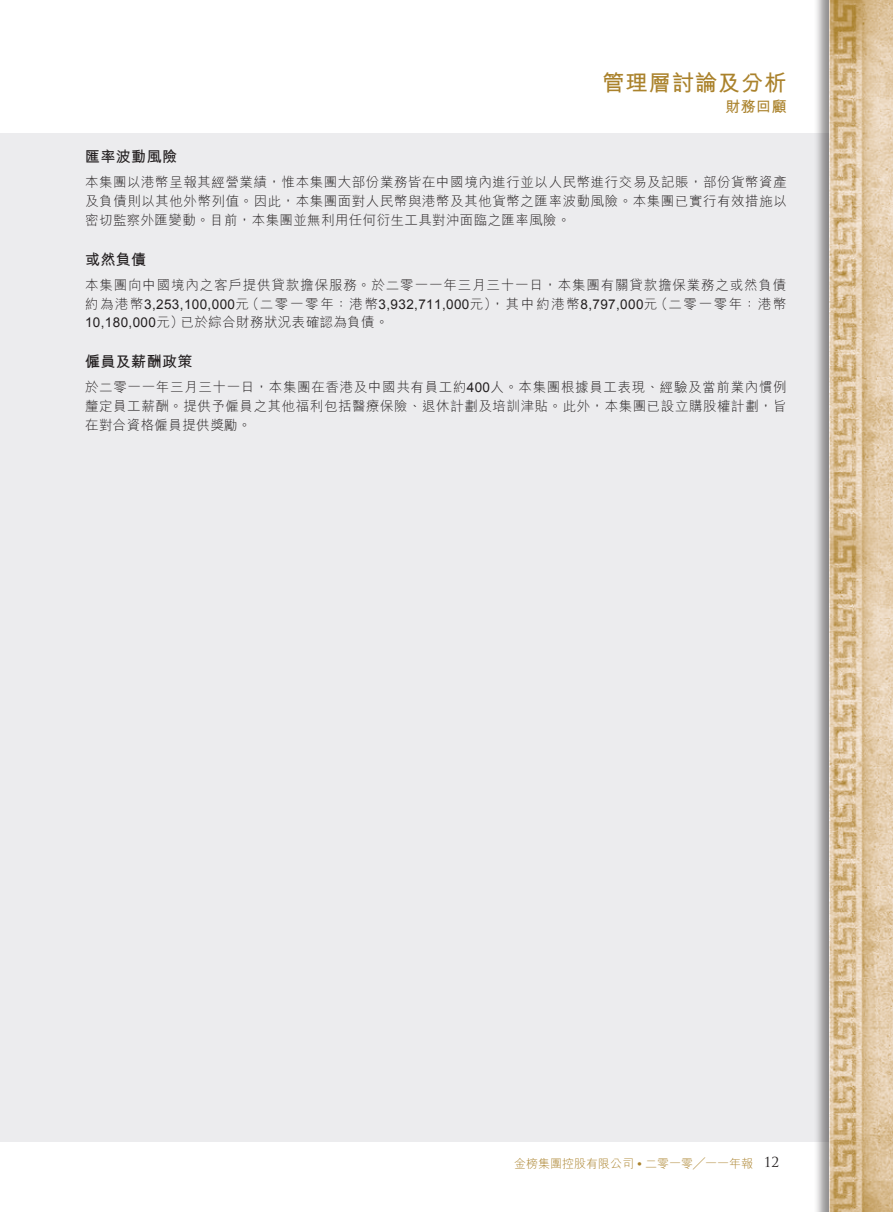
<style>
.page{position:relative;width:893px;height:1212px;background:#fff}
.page>*{position:absolute;margin:0;border:0;box-sizing:border-box;transform-origin:0 0}
.t1{font:700 22.5px "M Hei HK";letter-spacing:.03em;color:#aa822c}
.t2{font:700 15px "M Hei HK";letter-spacing:.03em;color:#231f20}
.t3{font:700 15px "M Hei HK";color:#aa822c}
.t4{font:300 13.5px/18.8px "M Hei HK";letter-spacing:.04em;color:#231f20;text-align:justify}
.t5{font:13.5px "Arial";letter-spacing:.03em;color:#231f20}
.t6{font:300 13.5px/18.8px "M Hei HK";letter-spacing:.065em;color:#231f20;text-align:right}
.t7{font:13.5px "Trajan Pro";color:#231f20}
.t8{font:300 12px "M Hei HK";color:#aa822c}
.s1{font-family:"M Hei HK";font-weight:300}
.s2{font-family:"Arial";font-weight:400}
.s3{font-family:"Arial";font-weight:700}
</style>
<div class="page">
<div style="left:0;top:134px;width:832px;height:1008px;background:#ececee"></div>
<div style="left:813px;top:0;width:80px;height:1212px;background:#231f20;opacity:.5"></div>
<img style="left:830px;top:0;width:63px;height:1212px">
<h1 class="t1" style="left:602px;top:67px;width:186px">管理層討論及分析</h1>
<p class="t3" style="left:725px;top:96px;width:63px">財務回顧</p>
<p class="t2" style="left:85px;top:146px;width:94px">匯率波動風險</p>
<p class="t4" style="left:85px;top:172px;width:703px">本集團以港幣呈報其經營業績，惟本集團大部份業務皆在中國境內進行並以人民幣進行交易及記賬，部份貨幣資產及負債則以其他外幣列值。因此，本集團面對人民幣與港幣及其他貨幣之匯率波動風險。本集團已實行有效措施以密切監察外匯變動。目前，本集團並無利用任何衍生工具對沖面臨之匯率風險。</p>
<p class="t2" style="left:85px;top:248px;width:63px">或然負債</p>
<p class="t6" style="left:85px;top:275px;width:703px">本集團向中國境內之客戶提供貸款擔保服務。於二零一一年三月三十一日，本集團有關貸款擔保業務之或然負債（二零一零年：港幣</p>
<p class="t5" style="left:246px;top:295px;width:413px"><span class="s1">（二零一零年：港幣</span>3,932,711,000<span class="s1">元，） 其中約港幣</span>8,797,000<span class="s1">元</span></p>
<p class="t5" style="left:85px;top:295px;width:166px"><span class="s1">約為港幣</span>3,253,100,000<span class="s1">元</span></p>
<p class="t4" style="left:181px;top:312px;width:209px">已於綜合財務狀況表確認為負債。</p>
<p class="t5" style="left:85px;top:314px;width:100px">10,180,000<span class="s1">元）</span></p>
<p class="t2" style="left:85px;top:351px;width:109px">僱員及薪酬政策</p>
<p class="t4" style="left:85px;top:377px;width:703px">於二零一一年三月三十一日，本集團在香港及中國共有員工約<span class="s2">400</span>人。本集團根據員工表現、經驗及當前業內慣例釐定員工薪酬。提供予僱員之其他福利包括醫療保險、退休計劃及培訓津貼。此外，本集團已設立購股權計劃，旨在對合資格僱員提供獎勵。</p>
<p class="t8" style="left:514px;top:1155px;width:240px">金榜集團控股有限公司 <span class="s3">•</span> 二零一零╱一一年報</p>
<p class="t7" style="left:764px;top:1153px;width:17px">12</p>
</div>
